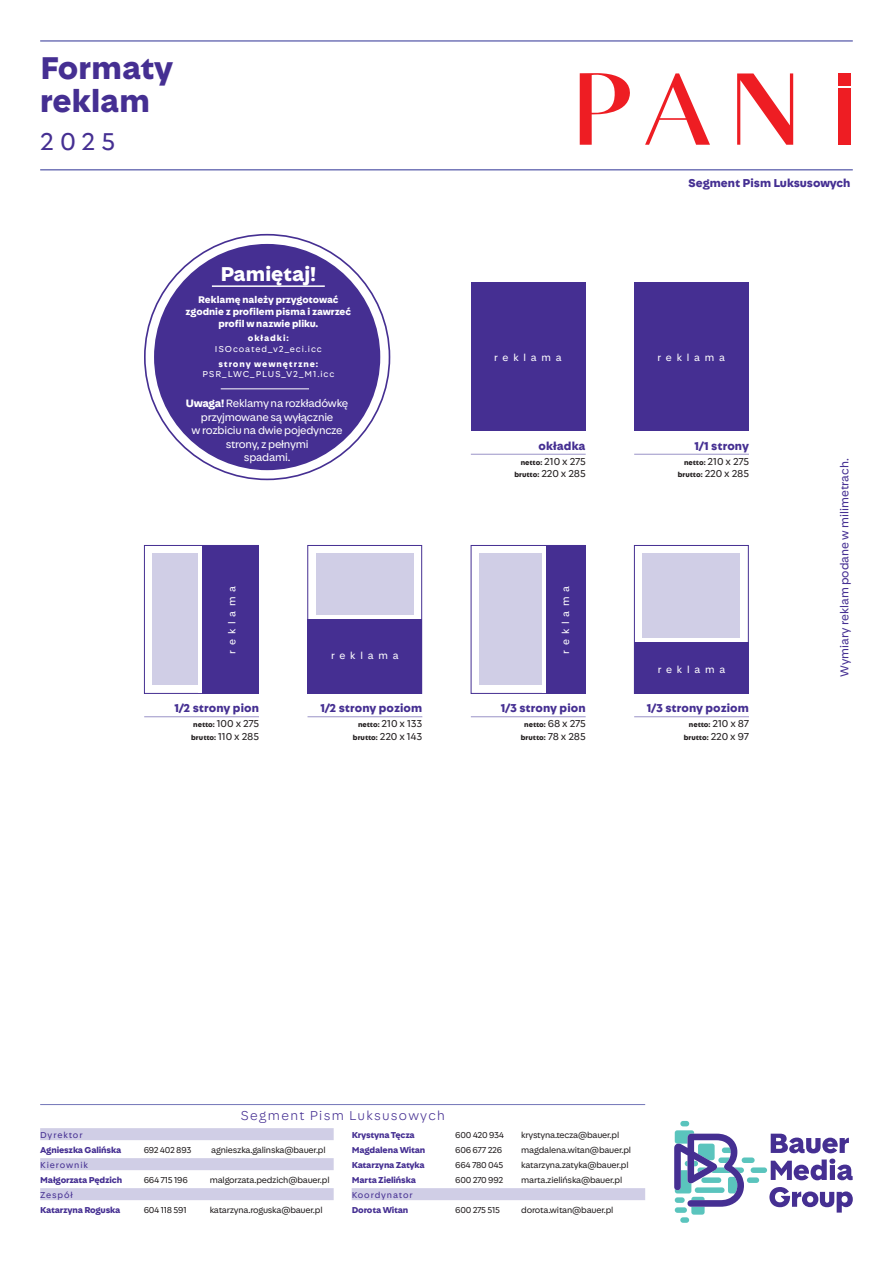
<style>
.page{position:relative;width:893px;height:1263px;background:#fff}
.page>*{position:absolute;margin:0;border:0;box-sizing:border-box;transform-origin:0 0}
.headCennikowy_1{font:700 33px "Bauer Media Sans";color:#452f92}
.t1{font:25.5px "Bauer Media Sans";color:#452f92}
.t2{font:700 21px "Bauer Media Sans";color:#fff}
.t3{font:300 13.5px "Bauer Media Sans";letter-spacing:.1em;color:#452f92}
.t4{font:700 12px "Bauer Media Sans";color:#452f92}
.t5{font:12px "Bauer Media Sans";color:#452f92}
.t6{font:11.25px/13.5px "Bauer Media Sans";letter-spacing:-.02em;color:#fff;text-align:center}
.t7{font:10.5px "Bauer Media Sans";color:#231f20}
.headCennikowy_1-2{font:10.5px "Bauer Media Sans";letter-spacing:.455em;color:#fff}
.t8{font:700 10.2px/12.1px "Bauer Media Sans";color:#fff;text-align:center}
.t9{font:9px "Bauer Media Sans";letter-spacing:-.025em;color:#231f20}
.t10{font:700 9px "Bauer Media Sans";letter-spacing:-.015em;color:#452f92}
.headCennikowy_1-3{font:9px/10.8px "Bauer Media Sans";letter-spacing:.095em;color:#fff;text-align:center}
.t11{font:9px "Bauer Media Sans";letter-spacing:.1em;color:#452f92}
.headCennikowy_1-4{font:700 9px "Bauer Media Sans";letter-spacing:.095em;color:#fff}
.t12{font:700 7.5px "Bauer Media Sans";letter-spacing:-.01em;color:#231f20}
.s1{font-weight:700}
.s2{font-weight:700;font-size:7.5px}
.s3{font-weight:400;font-size:10.5px}
</style>
<div class="page">
<div style="left:40px;top:1128px;width:294px;height:12px;background:#d0cee6"></div>
<div style="left:40px;top:1158px;width:294px;height:12px;background:#d0cee6"></div>
<div style="left:40px;top:1188px;width:294px;height:12px;background:#d0cee6"></div>
<div style="left:352px;top:1188px;width:293px;height:12px;background:#d0cee6"></div>
<hr style="left:40px;top:1104px;width:605px;height:1px;background:#7376b8">
<svg style="left:771px;top:1134px;width:82px;height:46px"></svg>
<svg style="left:769px;top:1187px;width:84px;height:25px"></svg>
<div style="left:747px;top:1177px;width:12px;height:6px;background:#5ac4bd;border-radius:3px"></div>
<div style="left:742px;top:1157px;width:13px;height:6px;background:#5ac4bd;border-radius:3px"></div>
<div style="left:751px;top:1167px;width:16px;height:6px;background:#5ac4bd;border-radius:3px"></div>
<div style="left:680px;top:1217px;width:9px;height:6px;background:#5ac4bd;border-radius:3px"></div>
<div style="left:680px;top:1121px;width:9px;height:5px;background:#5ac4bd;border-radius:3px"></div>
<svg style="left:674px;top:1130px;width:70px;height:85px"></svg>
<hr style="left:40px;top:169px;width:813px;height:2px;background:#7376b8">
<hr style="left:40px;top:40px;width:813px;height:2px;background:#7376b8">
<svg style="left:645px;top:73px;width:65px;height:72px"></svg>
<svg style="left:737px;top:73px;width:56px;height:72px"></svg>
<div style="left:838px;top:73px;width:12px;height:13px;background:#ee1d23"></div>
<div style="left:838px;top:88px;width:12px;height:57px;background:#ee1d23"></div>
<svg style="left:580px;top:73px;width:50px;height:72px"></svg>
<div style="left:471px;top:282px;width:114px;height:149px;background:#452f92"></div>
<hr style="left:471px;top:454px;width:115px;height:1px;background:#9a94c8">
<div style="left:152px;top:553px;width:98px;height:132px;background:#d0cee6"></div>
<div style="left:144px;top:545px;width:115px;height:149px;border:1px solid #452f92"></div>
<svg style="left:198px;top:549px;width:5px;height:144px"></svg>
<div style="left:203px;top:546px;width:56px;height:148px;background:#452f92"></div>
<hr style="left:144px;top:716px;width:115px;height:1px;background:#9a94c8">
<div style="left:316px;top:553px;width:98px;height:132px;background:#d0cee6"></div>
<div style="left:307px;top:545px;width:115px;height:149px;border:1px solid #452f92"></div>
<div style="left:310px;top:615px;width:109px;height:79px;background:#fff"></div>
<div style="left:308px;top:619px;width:114px;height:75px;background:#452f92"></div>
<hr style="left:308px;top:716px;width:114px;height:1px;background:#9a94c8">
<hr style="left:471px;top:716px;width:115px;height:1px;background:#9a94c8">
<div style="left:479px;top:553px;width:98px;height:132px;background:#d0cee6"></div>
<div style="left:471px;top:545px;width:114px;height:149px;border:1px solid #452f92"></div>
<div style="left:542px;top:549px;width:39px;height:144px;background:#fff"></div>
<div style="left:546px;top:546px;width:39px;height:148px;background:#452f92"></div>
<hr style="left:634px;top:716px;width:115px;height:1px;background:#9a94c8">
<div style="left:642px;top:553px;width:98px;height:132px;background:#d0cee6"></div>
<div style="left:634px;top:545px;width:115px;height:149px;border:1px solid #452f92"></div>
<div style="left:637px;top:639px;width:109px;height:51px;background:linear-gradient(to right,#fff,#fff)"></div>
<div style="left:634px;top:643px;width:115px;height:51px;background:#452f92"></div>
<div style="left:154px;top:244px;width:226px;height:226px;background:#452f92;border-radius:50%"></div>
<hr style="left:212px;top:285px;width:113px;height:2px;background:#fff">
<hr style="left:221px;top:388px;width:88px;height:1px;background:#fff">
<div style="left:634px;top:282px;width:115px;height:149px;background:#452f92"></div>
<hr style="left:634px;top:454px;width:115px;height:1px;background:#9a94c8">
<p class="headCennikowy_1" style="left:40px;top:47px;width:134px">Formaty</p>
<p class="headCennikowy_1" style="left:40px;top:80px;width:111px">reklam</p>
<h2 class="t1" style="left:40px;top:126px;width:76px">2025</h2>
<p class="t2" style="left:220px;top:261px;width:97px">Pamiętaj!</p>
<p class="t8" style="left:186px;top:293px;width:167px">Reklamę należy przygotować zgodnie z profilem pisma i zawrzeć profil w nazwie pliku.</p>
<p class="headCennikowy_1-3" style="left:215px;top:333px;width:108px"><span class="s1">okładki:<br></span>ISOcoated_v2_eci.icc</p>
<p class="headCennikowy_1-4" style="left:218px;top:358px;width:101px">strony wewnętrzne:</p>
<p class="headCennikowy_1-3" style="left:202px;top:369px;width:133px">PSR_LWC_PLUS_V2_M1.icc</p>
<p class="t6" style="left:186px;top:397px;width:164px"><span class="s1">Uwaga!</span> Reklamy na rozkładówkę przyjmowane są wyłącznie<br>w rozbiciu na dwie pojedyncze strony, z pełnymi<br>spadami.</p>
<p class="headCennikowy_1-2" style="left:225px;top:653px;width:69px;rotate:-90deg">reklama</p>
<p class="t4" style="left:174px;top:701px;width:86px">1/2 strony pion</p>
<p class="t7" style="left:193px;top:717px;width:67px"><span class="s2">netto:</span> 100 x 275</p>
<p class="t12" style="left:191px;top:733px;width:69px">brutto: <span class="s3">110 x 285</span></p>
<p class="headCennikowy_1-2" style="left:331px;top:649px;width:69px">reklama</p>
<p class="t4" style="left:320px;top:701px;width:103px">1/2 strony poziom</p>
<p class="t7" style="left:358px;top:717px;width:66px"><span class="s2">netto:</span> 210 x 133</p>
<p class="t12" style="left:353px;top:733px;width:71px">brutto: <span class="s3">220 x 143</span></p>
<h3 class="t4" style="left:688px;top:175px;width:164px">Segment Pism Luksusowych</h3>
<p class="headCennikowy_1-2" style="left:494px;top:351px;width:69px">reklama</p>
<p class="headCennikowy_1-2" style="left:657px;top:351px;width:69px">reklama</p>
<p class="t4" style="left:538px;top:438px;width:49px">okładka</p>
<p class="t7" style="left:521px;top:455px;width:66px"><span class="s2">netto:</span> 210 x 275</p>
<p class="t12" style="left:514px;top:470px;width:73px">brutto: <span class="s3">220 x 285</span></p>
<p class="headCennikowy_1-2" style="left:559px;top:653px;width:69px;rotate:-90deg">reklama</p>
<p class="t4" style="left:694px;top:438px;width:56px">1/1 strony</p>
<p class="t7" style="left:684px;top:455px;width:66px"><span class="s2">netto:</span> 210 x 275</p>
<p class="t12" style="left:678px;top:470px;width:73px">brutto: <span class="s3">220 x 285</span></p>
<p class="headCennikowy_1-2" style="left:658px;top:663px;width:69px">reklama</p>
<p class="t5" style="left:837px;top:677px;width:220px;rotate:-90deg">Wymiary reklam podane w milimetrach.</p>
<p class="t4" style="left:501px;top:701px;width:86px">1/3 strony pion</p>
<p class="t12" style="left:524px;top:720px;width:63px">netto: <span class="s3">68 x 275</span></p>
<p class="t12" style="left:521px;top:733px;width:66px">brutto: <span class="s3">78 x 285</span></p>
<p class="t4" style="left:647px;top:701px;width:104px">1/3 strony poziom</p>
<p class="t12" style="left:689px;top:720px;width:62px">netto: <span class="s3">210 x 87</span></p>
<p class="t12" style="left:684px;top:733px;width:67px">brutto: <span class="s3">220 x 97</span></p>
<h3 class="t3" style="left:240px;top:1107px;width:206px">Segment Pism Luksusowych</h3>
<p class="t11" style="left:40px;top:1129px;width:44px">Dyrektor</p>
<p class="t10" style="left:40px;top:1144px;width:83px">Agnieszka Galińska</p>
<p class="t9" style="left:144px;top:1144px;width:49px">692 402 893</p>
<p class="t9" style="left:211px;top:1144px;width:116px">agnieszka.galinska@bauer.pl</p>
<p class="t11" style="left:40px;top:1159px;width:49px">Kierownik</p>
<p class="t10" style="left:40px;top:1174px;width:83px">Małgorzata Pędzich</p>
<p class="t9" style="left:144px;top:1174px;width:46px">664 715 196</p>
<p class="t9" style="left:210px;top:1174px;width:121px">malgorzata.pedzich@bauer.pl</p>
<p class="t11" style="left:40px;top:1189px;width:34px">Zespół</p>
<p class="t10" style="left:40px;top:1204px;width:82px">Katarzyna Roguska</p>
<p class="t9" style="left:144px;top:1204px;width:45px">604 118 591</p>
<p class="t9" style="left:210px;top:1204px;width:114px">katarzyna.roguska@bauer.pl</p>
<p class="t10" style="left:352px;top:1129px;width:65px">Krystyna Tęcza</p>
<p class="t9" style="left:455px;top:1129px;width:50px">600 420 934</p>
<p class="t9" style="left:521px;top:1129px;width:100px">krystyna.tecza@bauer.pl</p>
<p class="t10" style="left:352px;top:1144px;width:75px">Magdalena Witan</p>
<p class="t9" style="left:455px;top:1144px;width:48px">606 677 226</p>
<p class="t9" style="left:521px;top:1144px;width:111px">magdalena.witan@bauer.pl</p>
<p class="t10" style="left:352px;top:1159px;width:75px">Katarzyna Zatyka</p>
<p class="t9" style="left:455px;top:1159px;width:50px">664 780 045</p>
<p class="t9" style="left:521px;top:1159px;width:109px">katarzyna.zatyka@bauer.pl</p>
<p class="t10" style="left:352px;top:1174px;width:66px">Marta Zielińska</p>
<p class="t9" style="left:455px;top:1174px;width:50px">600 270 992</p>
<p class="t9" style="left:521px;top:1174px;width:103px">marta.zielińska@bauer.pl</p>
<p class="t11" style="left:352px;top:1189px;width:63px">Koordynator</p>
<p class="t10" style="left:352px;top:1204px;width:58px">Dorota Witan</p>
<p class="t9" style="left:455px;top:1204px;width:46px">600 275 515</p>
<p class="t9" style="left:521px;top:1204px;width:94px">dorota.witan@bauer.pl</p>
</div>
